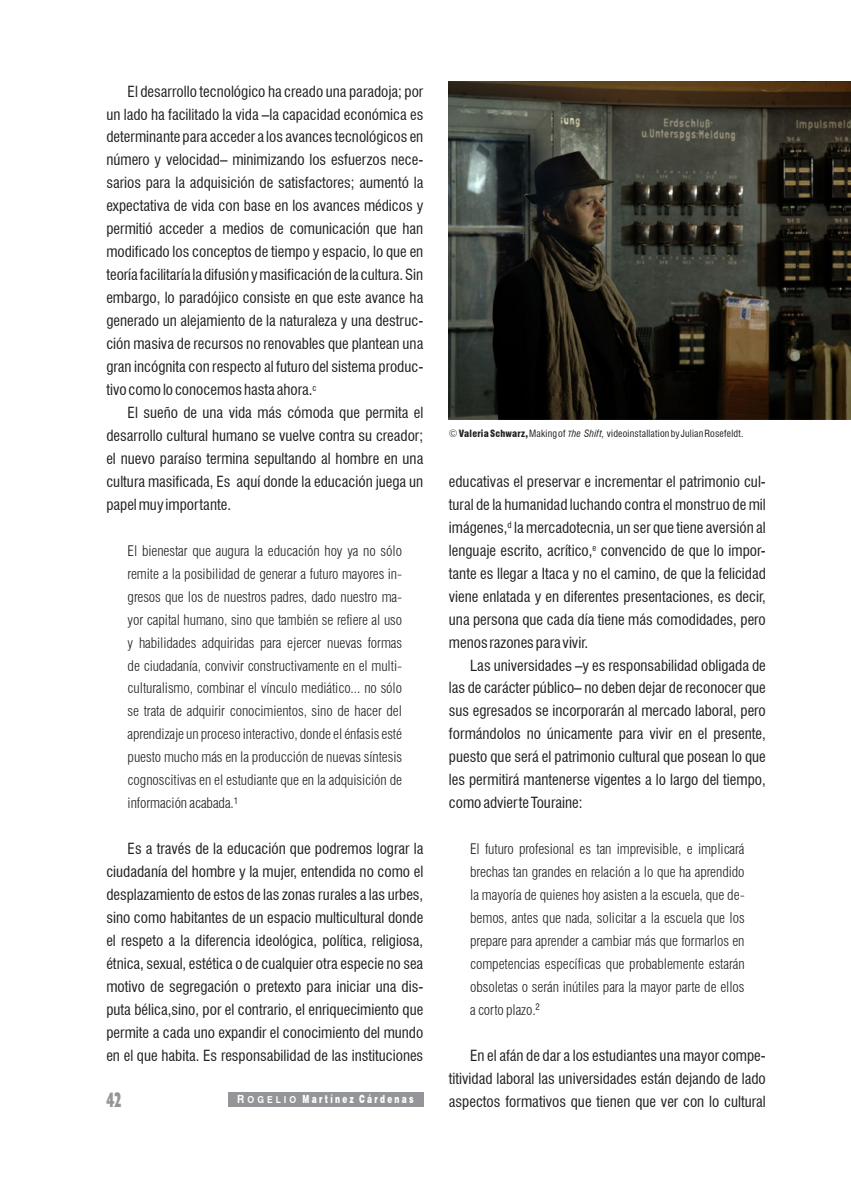
<style>
.page{position:relative;width:851px;height:1191px;background:#fff}
.page>*{position:absolute;margin:0;border:0;box-sizing:border-box;transform-origin:0 0}
.t1{font:700 condensed 21px "Humanist 521 BT Xtra";color:#939598;scale:.75 1}
.ATexto{font:condensed 15px/23px "Swiss 721 BT";color:#231f20;text-align:justify}
.Cita_larga{font:300 condensed 14.25px/23px "Swiss 721 BT";letter-spacing:-.005em;color:#231f20;text-align:justify}
.t2{font:900 11.25px "Swiss 721 BT";letter-spacing:.315em;color:#fff;scale:.65 1}
.ATexto-2{font:condensed 9.75px "Swiss 721 BT";letter-spacing:.02em;color:#231f20}
.s1{font-family:"Swiss 721 BT Bold SC850";font-weight:400}
.s2{font-family:"Swiss 721 BT Bold SC850";font-weight:400;font-size:9.6px}
.s3{font-weight:300;font-stretch:normal;font-size:10.5px}
.s4{font-weight:900}
.s5{font-family:"Swiss 721 BT Italic Condensed SC850";font-stretch:normal;font-size:8.25px}
.s6{font-style:italic}
</style>
<div class="page">
<div style="left:227px;top:1092px;width:196px;height:14px;background:#939598"></div>
<img style="left:449px;top:82px;width:401px;height:337px">
<p class="ATexto" style="left:106px;top:80px;width:318px;text-indent:21px">El desarrollo tecnológico ha creado una paradoja; por un lado ha facilitado la vida –la capacidad económica es determinante para acceder a los avances tecnológicos en número y velocidad– minimizando los esfuerzos nece&shy;sarios para la adquisición de satisfactores; aumentó la expectativa de vida con base en los avances médicos y permitió acceder a medios de comunicación que han modificado los conceptos de tiempo y espacio, lo que en teoría facilitaría la difusión y masificación de la cultura. Sin embargo, lo paradójico consiste en que este avance ha generado un alejamiento de la naturaleza y una destruc&shy;ción masiva de recursos no renovables que plantean una gran incógnita con respecto al futuro del sistema produc&shy;tivo como lo conocemos hasta ahora.<sup>c</sup></p>
<p class="ATexto" style="left:106px;top:401px;width:318px;text-indent:21px">El sueño de una vida más cómoda que permita el desarrollo cultural humano se vuelve contra su creador; el nuevo paraíso termina sepultando al hombre en una cultura masificada, Es aquí donde la educación juega un papel muy importante.</p>
<p class="Cita_larga" style="left:128px;top:539px;width:276px">El bienestar que augura la educación hoy ya no sólo remite a la posibilidad de generar a futuro mayores in&shy;gresos que los de nuestros padres, dado nuestro ma&shy;yor capital humano, sino que también se refiere al uso y habilidades adquiridas para ejercer nuevas formas de ciudadanía, convivir constructivamente en el multi&shy;culturalismo, combinar el vínculo mediático... no sólo se trata de adquirir conocimientos, sino de hacer del aprendizaje un proceso interactivo, donde el énfasis esté puesto mucho más en la producción de nuevas síntesis cognoscitivas en el estudiante que en la adquisición de información acabada.<sup>1</sup></p>
<p class="ATexto" style="left:106px;top:837px;width:318px;text-indent:21px">Es a través de la educación que podremos lograr la ciudadanía del hombre y la mujer, entendida no como el desplazamiento de estos de las zonas rurales a las urbes, sino como habitantes de un espacio multicultural donde el respeto a la diferencia ideológica, política, religiosa, étnica, sexual, estética o de cualquier otra especie no sea motivo de segregación o pretexto para iniciar una dis&shy;puta bélica,sino, por el contrario, el enriquecimiento que permite a cada uno expandir el conocimiento del mundo en el que habita. Es responsabilidad de las instituciones</p>
<h1 class="t1" style="left:106px;top:1086px;width:21px">42</h1>
<p class="t2" style="left:237px;top:1092px;width:273px"><span class="s1">R</span> <span class="s2">OGELIO</span> Martínez Cárdenas</p>
<p class="ATexto-2" style="left:449px;top:427px;width:296px"><span class="s3">©</span><span class="s4">Valeria Schwarz,</span> Making of <span class="s5">t</span><span class="s6">he Shift,</span> videoinstallation by Julian Rosefeldt.</p>
<p class="ATexto" style="left:449px;top:470px;width:318px">educativas el preservar e incrementar el patrimonio cul&shy;tural de la humanidad luchando contra el monstruo de mil imágenes,<sup>d</sup> la mercadotecnia, un ser que tiene aversión al lenguaje escrito, acrítico,<sup>e</sup> convencido de que lo impor&shy;tante es llegar a Itaca y no el camino, de que la felicidad viene enlatada y en diferentes presentaciones, es decir, una persona que cada día tiene más comodidades, pero menos razones para vivir.</p>
<p class="ATexto" style="left:449px;top:653px;width:318px;text-indent:21px">Las universidades –y es responsabilidad obligada de las de carácter público– no deben dejar de reconocer que sus egresados se incorporarán al mercado laboral, pero formándolos no únicamente para vivir en el presente, puesto que será el patrimonio cultural que posean lo que les permitirá mantenerse vigentes a lo largo del tiempo, como advierte Touraine:</p>
<p class="Cita_larga" style="left:470px;top:837px;width:276px">El futuro profesional es tan imprevisible, e implicará brechas tan grandes en relación a lo que ha aprendido la mayoría de quienes hoy asisten a la escuela, que de&shy;bemos, antes que nada, solicitar a la escuela que los prepare para aprender a cambiar más que formarlos en competencias específicas que probablemente estarán obsoletas o serán inútiles para la mayor parte de ellos a corto plazo.<sup>2</sup></p>
<p class="ATexto" style="left:449px;top:1043px;width:318px;text-indent:21px">En el afán de dar a los estudiantes una mayor compe&shy;titividad laboral las universidades están dejando de lado aspectos formativos que tienen que ver con lo cultural</p>
</div>
